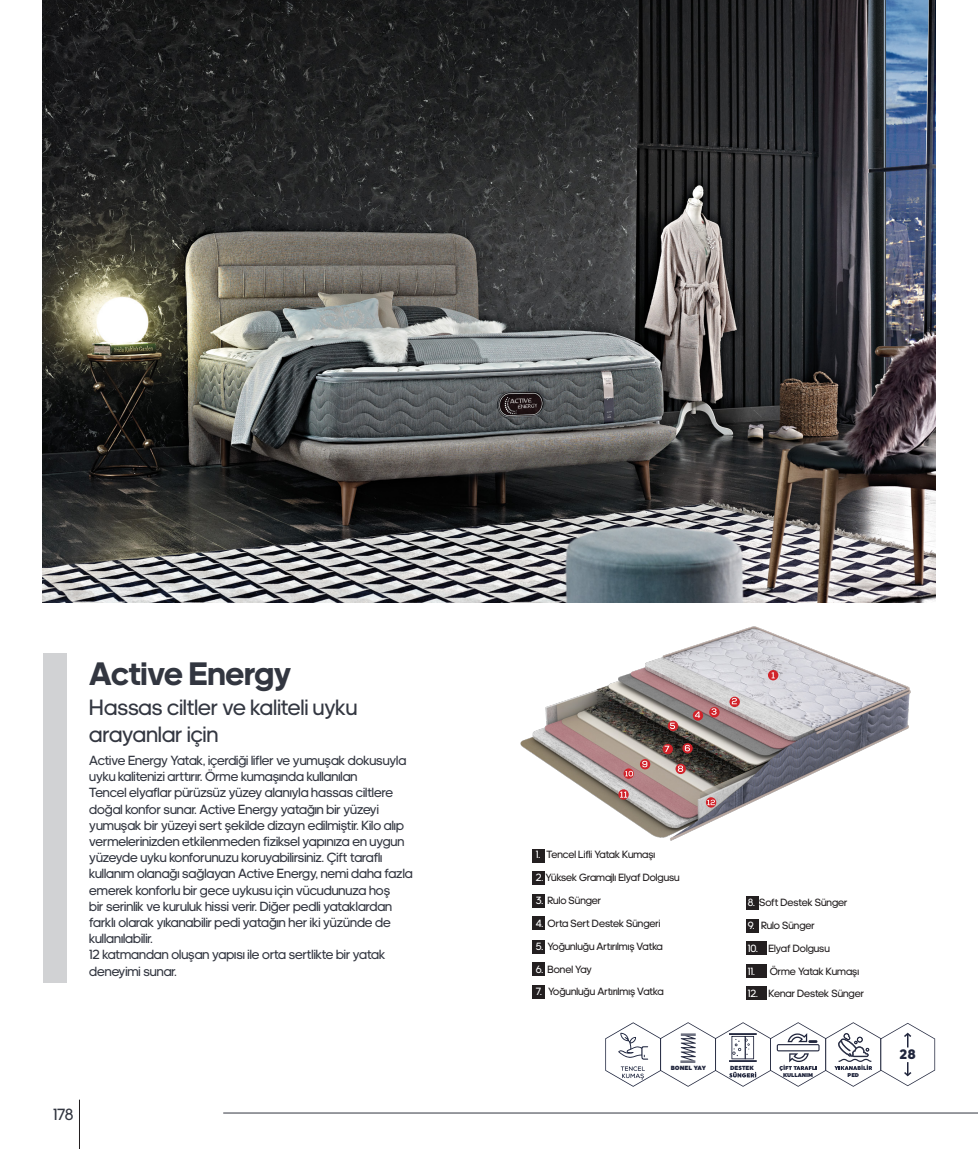
<style>
.page{position:relative;width:978px;height:1149px;background:#fff}
.page>*{position:absolute;margin:0;border:0;box-sizing:border-box;transform-origin:0 0}
.t1{font:700 33px "adineue PRO";color:#323640}
.spot{font:22.5px "adineue PRO";letter-spacing:.01em;color:#333741}
.t2{font:16.5px "adineue PRO";color:#323640}
.t3{font:900 13.8px "Uniform";color:#21263d}
.hikaye2{font:13.5px/16.2px "adineue PRO";color:#333741}
.t4{font:10.65px "adineue PRO";color:#231f20}
.t5{font:900 6px "Uniform";color:#21263d}
.t6{font:900 5.55px "Uniform";color:#21263d}
.s1{color:#fff}
</style>
<div class="page">
<hr style="left:223px;top:1112px;width:755px;height:1px;background:#323640">
<hr style="left:79px;top:1099px;width:1px;height:49px;background:#231f20">
<img style="left:520px;top:626px;width:391px;height:233px">
<svg style="left:729px;top:696px;width:11px;height:10px"></svg>
<svg style="left:709px;top:706px;width:11px;height:11px"></svg>
<svg style="left:693px;top:710px;width:10px;height:10px"></svg>
<svg style="left:668px;top:720px;width:10px;height:10px"></svg>
<svg style="left:663px;top:743px;width:10px;height:11px"></svg>
<svg style="left:640px;top:758px;width:10px;height:11px"></svg>
<svg style="left:624px;top:768px;width:10px;height:10px"></svg>
<svg style="left:618px;top:789px;width:11px;height:10px"></svg>
<svg style="left:706px;top:797px;width:10px;height:10px"></svg>
<svg style="left:675px;top:763px;width:11px;height:10px"></svg>
<svg style="left:682px;top:743px;width:11px;height:10px"></svg>
<svg style="left:768px;top:669px;width:10px;height:11px"></svg>
<svg style="left:772px;top:672px;width:3px;height:6px"></svg>
<svg style="left:732px;top:697px;width:5px;height:7px"></svg>
<svg style="left:711px;top:708px;width:6px;height:6px"></svg>
<svg style="left:695px;top:711px;width:5px;height:6px"></svg>
<svg style="left:670px;top:722px;width:5px;height:6px"></svg>
<svg style="left:665px;top:745px;width:4px;height:6px"></svg>
<svg style="left:642px;top:760px;width:5px;height:7px"></svg>
<svg style="left:625px;top:770px;width:8px;height:6px"></svg>
<svg style="left:620px;top:791px;width:7px;height:6px"></svg>
<svg style="left:707px;top:799px;width:8px;height:5px"></svg>
<svg style="left:678px;top:765px;width:5px;height:6px"></svg>
<svg style="left:685px;top:744px;width:5px;height:7px"></svg>
<img style="left:43px;top:0;width:893px;height:602px">
<div style="left:43px;top:653px;width:23px;height:329px;background:#d1d2d4"></div>
<div style="left:532px;top:848px;width:12px;height:14px;background:#231f20"></div>
<div style="left:532px;top:871px;width:12px;height:13px;background:#231f20"></div>
<div style="left:532px;top:893px;width:12px;height:14px;background:#231f20"></div>
<div style="left:532px;top:916px;width:12px;height:13px;background:#231f20"></div>
<div style="left:532px;top:939px;width:12px;height:14px;background:#231f20"></div>
<div style="left:532px;top:961px;width:12px;height:14px;background:#231f20"></div>
<div style="left:532px;top:984px;width:12px;height:14px;background:#231f20"></div>
<div style="left:747px;top:941px;width:20px;height:13px;background:#231f20"></div>
<div style="left:747px;top:963px;width:20px;height:14px;background:#231f20"></div>
<div style="left:747px;top:986px;width:20px;height:13px;background:#231f20"></div>
<div style="left:747px;top:895px;width:12px;height:14px;background:#231f20"></div>
<div style="left:747px;top:918px;width:12px;height:14px;background:#231f20"></div>
<svg style="left:605px;top:1022px;width:330px;height:64px"></svg>
<p class="t1" style="left:89px;top:654px;width:204px">Active Energy</p>
<p class="spot" style="left:89px;top:694px;width:269px">Hassas ciltler ve kaliteli uyku</p>
<p class="spot" style="left:89px;top:721px;width:131px">arayanlar için</p>
<p class="hikaye2" style="left:89px;top:751px;width:325px">Active Energy Yatak, içerdiği lifler ve yumuşak dokusuyla uyku kalitenizi arttırır. Örme kumaşında kullanılan<br>Tencel elyaflar pürüzsüz yüzey alanıyla hassas ciltlere doğal konfor sunar. Active Energy yatağın bir yüzeyi yumuşak bir yüzeyi sert şekilde dizayn edilmiştir. Kilo alıp vermelerinizden etkilenmeden fiziksel yapınıza en uygun yüzeyde uyku konforunuzu koruyabilirsiniz. Çift taraflı kullanım olanağı sağlayan Active Energy, nemi daha fazla emerek konforlu bir gece uykusu için vücudunuza hoş<br>bir serinlik ve kuruluk hissi verir. Diğer pedli yataklardan farklı olarak yıkanabilir pedi yatağın her iki yüzünde de kullanılabilir.</p>
<p class="hikaye2" style="left:89px;top:946px;width:298px">12 katmandan oluşan yapısı ile orta sertlikte bir yatak deneyimi sunar.</p>
<p class="t2" style="left:53px;top:1103px;width:22px">178</p>
<p class="t4" style="left:536px;top:848px;width:121px"><span class="s1">1.</span> Tencel Lifli Yatak Kumaşı</p>
<p class="t4" style="left:536px;top:871px;width:145px"><span class="s1">2.</span> Yüksek Gramajlı Elyaf Dolgusu</p>
<p class="t4" style="left:536px;top:894px;width:67px"><span class="s1">3.</span> Rulo Sünger</p>
<p class="t4" style="left:536px;top:916px;width:126px"><span class="s1">4.</span> Orta Sert Destek Süngeri</p>
<p class="t4" style="left:536px;top:939px;width:128px"><span class="s1">5.</span> Yoğunluğu Artırılmış Vatka</p>
<p class="t4" style="left:536px;top:962px;width:57px"><span class="s1">6.</span> Bonel Yay</p>
<p class="t4" style="left:536px;top:985px;width:129px"><span class="s1">7.</span> Yoğunluğu Artırılmış Vatka</p>
<p class="t4" style="left:748px;top:896px;width:101px"><span class="s1">8.</span> Soft Destek Sünger</p>
<p class="t4" style="left:748px;top:918px;width:68px"><span class="s1">9.</span> Rulo Sünger</p>
<p class="t4" style="left:748px;top:941px;width:83px"><span class="s1">10.</span> Elyaf Dolgusu</p>
<p class="t4" style="left:748px;top:964px;width:113px"><span class="s1">11.</span> Örme Yatak Kumaşı</p>
<p class="t4" style="left:748px;top:987px;width:118px"><span class="s1">12.</span> Kenar Destek Sünger</p>
<p class="t5" style="left:671px;top:1064px;width:37px">BONEL YAY</p>
<p class="t5" style="left:730px;top:1064px;width:25px">DESTEK</p>
<p class="t6" style="left:783px;top:1070px;width:32px">KULLANIM</p>
<p class="t6" style="left:847px;top:1070px;width:13px">PED</p>
<p class="t3" style="left:900px;top:1045px;width:18px">28</p>
</div>
